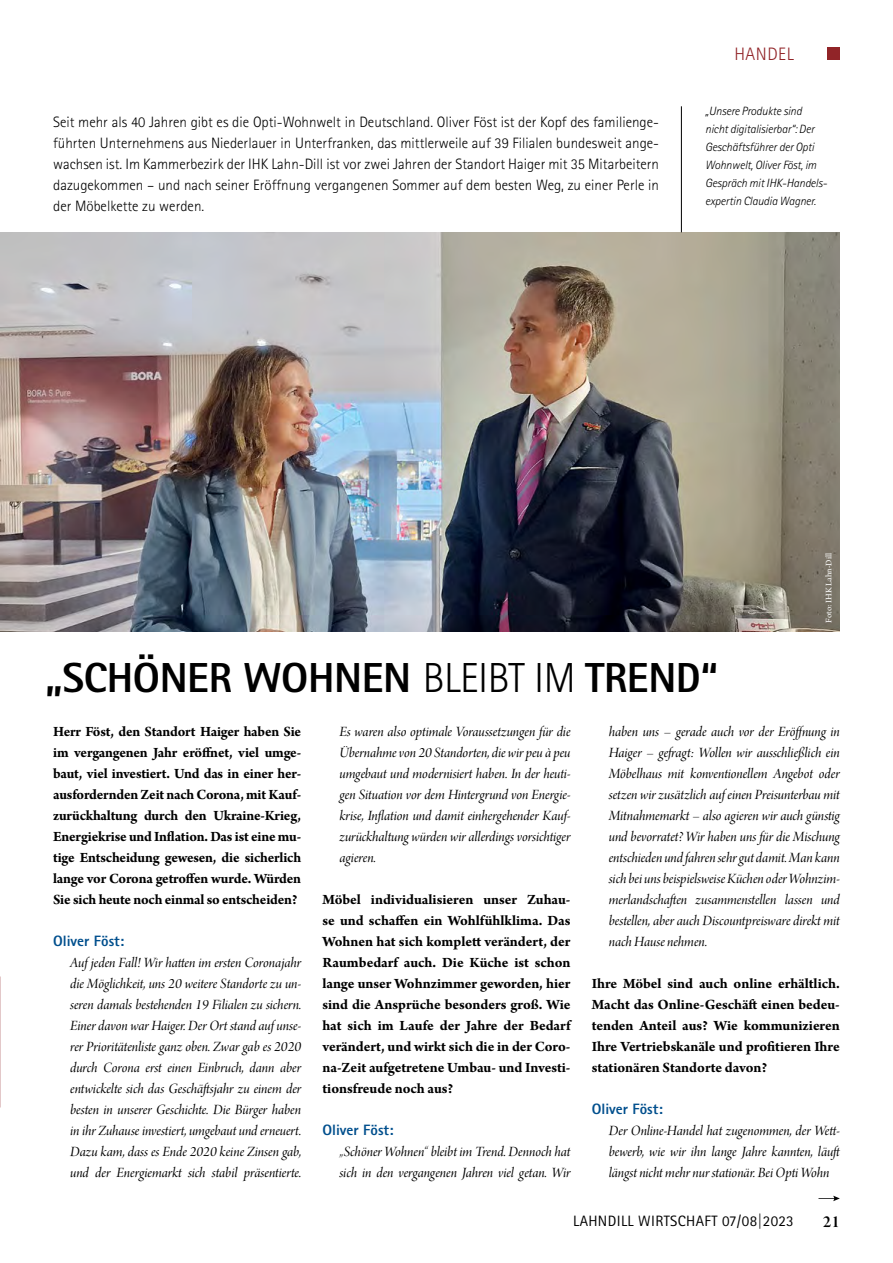
<style>
.page{position:relative;width:893px;height:1263px;background:#fff}
.page>*{position:absolute;margin:0;border:0;box-sizing:border-box;transform-origin:0 0}
.t1{font:800 42px "Agfa Rotis Sans Serif";letter-spacing:-.01em;color:#000}
.t2{font:300 18px "Agfa Rotis Sans Serif";letter-spacing:.03em;color:#912428}
.t3{font:18px "Arno Pro Smbd Display";color:#000}
.t4{font:15px/21px "Arno Pro Italic Display";letter-spacing:-.005em;color:#000;text-align:justify}
.t5{font:700 15px/21px "Arno Pro";letter-spacing:-.005em;color:#000;text-align:justify}
.t6{font:300 15px/21px "Agfa Rotis Sans Serif";color:#000;text-align:justify}
.t7{font:800 15px "Agfa Rotis Sans Serif";color:#004f8d}
.t8{font:15px "Agfa Rotis Sans Serif";letter-spacing:.025em;color:#000}
.t9{font:italic 300 12px/18px "Agfa Rotis Sans Serif";letter-spacing:-.01em;color:#000}
.t10{font:9px "Arno Pro";color:#fff}
.s1{font-weight:300}
</style>
<div class="page">
<svg style="left:818px;top:1196px;width:22px;height:5px"></svg>
<img style="left:0;top:232px;width:840px;height:399px">
<hr style="left:681px;top:106px;width:1px;height:126px;background:#000">
<div style="left:827px;top:47px;width:13px;height:13px;background:#912428"></div>
<p class="t6" style="left:53px;top:112px;width:607px">Seit mehr als 40 Jahren gibt es die Opti-Wohnwelt in Deutschland. Oliver Föst ist der Kopf des familienge&shy;führten Unternehmens aus Niederlauer in Unterfranken, das mittlerweile auf 39 Filialen bundesweit ange&shy;wachsen ist. Im Kammerbezirk der IHK Lahn-Dill ist vor zwei Jahren der Standort Haiger mit 35 Mitarbeitern dazugekommen – und nach seiner Eröffnung vergangenen Sommer auf dem besten Weg, zu einer Perle in der Möbelkette zu werden.</p>
<p class="t2" style="left:734px;top:43px;width:61px">HANDEL</p>
<p class="t9" style="left:705px;top:102px;width:123px">„Unsere Produkte sind nicht digitalisierbar“: Der<br>Geschäftsführer der Opti<br>Wohnwelt, Oliver Föst, im<br>Gespräch mit IHK-Handels&shy;expertin Claudia Wagner.</p>
<p class="t10" style="left:823px;top:623px;width:72px;rotate:-90deg">Foto: IHK Lahn-Dill</p>
<h1 class="t1" style="left:45px;top:651px;width:675px">„SCHÖNER WOHNEN <span class="s1">BLEIBT IM</span> TREND“</h1>
<p class="t5" style="left:53px;top:722px;width:250px">Herr Föst, den Standort Haiger haben Sie im vergangenen Jahr eröffnet, viel umge&shy;baut, viel investiert. Und das in einer her&shy;ausfordernden Zeit nach Corona, mit Kauf&shy;zurückhaltung durch den Ukraine-Krieg, Energiekrise und Inflation. Das ist eine mu&shy;tige Entscheidung gewesen, die sicherlich lange vor Corona getroffen wurde. Würden Sie sich heute noch einmal so entscheiden?</p>
<p class="t7" style="left:53px;top:932px;width:73px">Oliver Föst:</p>
<p class="t4" style="left:70px;top:953px;width:233px">Auf jeden Fall! Wir hatten im ersten Coronajahr die Möglichkeit, uns 20 weitere Standorte zu un&shy;seren damals bestehenden 19 Filialen zu sichern.<br>Einer davon war Haiger. Der Ort stand auf unse&shy;rer Prioritätenliste ganz oben. Zwar gab es 2020 durch Corona erst einen Einbruch, dann aber entwickelte sich das Geschäftsjahr zu einem der besten in unserer Geschichte. Die Bürger haben in ihr Zuhause investiert, umgebaut und erneuert.<br>Dazu kam, dass es Ende 2020 keine Zinsen gab, und der Energiemarkt sich stabil präsentierte.</p>
<p class="t4" style="left:609px;top:722px;width:233px">haben uns – gerade auch vor der Eröffnung in Haiger – gefragt: Wollen wir ausschließlich ein Möbelhaus mit konventionellem Angebot oder setzen wir zusätzlich auf einen Preisunterbau mit Mitnahmemarkt – also agieren wir auch günstig und bevorratet? Wir haben uns für die Mischung entschieden und fahren sehr gut damit. Man kann sich bei uns beispielsweise Küchen oder Wohnzim&shy;merlandschaften zusammenstellen lassen und bestellen, aber auch Discountpreisware direkt mit nach Hause nehmen.</p>
<p class="t5" style="left:592px;top:974px;width:250px">Ihre Möbel sind auch online erhältlich.<br>Macht das Online-Geschäft einen bedeu&shy;tenden Anteil aus? Wie kommunizieren Ihre Vertriebskanäle und profitieren Ihre stationären Standorte davon?</p>
<p class="t7" style="left:592px;top:1100px;width:73px">Oliver Föst:</p>
<p class="t4" style="left:609px;top:1121px;width:235px;text-align:left">Der Online-Handel hat zugenommen, der Wett&shy;bewerb, wie wir ihn lange Jahre kannten, läuft längst nicht mehr nur stationär. Bei Opti Wohn</p>
<p class="t8" style="left:573px;top:1212px;width:222px">LAHNDILL WIRTSCHAFT 07/08|2023</p>
<p class="t3" style="left:823px;top:1211px;width:18px">21</p>
<p class="t4" style="left:339px;top:722px;width:233px">Es waren also optimale Voraussetzungen für die Übernahme von 20 Standorten, die wir peu à peu umgebaut und modernisiert haben. In der heuti&shy;gen Situation vor dem Hintergrund von Energie&shy;krise, Inflation und damit einhergehender Kauf&shy;zurückhaltung würden wir allerdings vorsichtiger agieren.</p>
<p class="t5" style="left:322px;top:890px;width:250px">Möbel individualisieren unser Zuhau&shy;se und schaffen ein Wohlfühlklima. Das Wohnen hat sich komplett verändert, der Raumbedarf auch. Die Küche ist schon lange unser Wohnzimmer geworden, hier sind die Ansprüche besonders groß. Wie hat sich im Laufe der Jahre der Bedarf verändert, und wirkt sich die in der Coro&shy;na-Zeit aufgetretene Umbau- und Investi&shy;tionsfreude noch aus?</p>
<p class="t7" style="left:322px;top:1121px;width:73px">Oliver Föst:</p>
<p class="t4" style="left:339px;top:1142px;width:233px">„Schöner Wohnen“ bleibt im Trend. Dennoch hat sich in den vergangenen Jahren viel getan. Wir</p>
</div>
